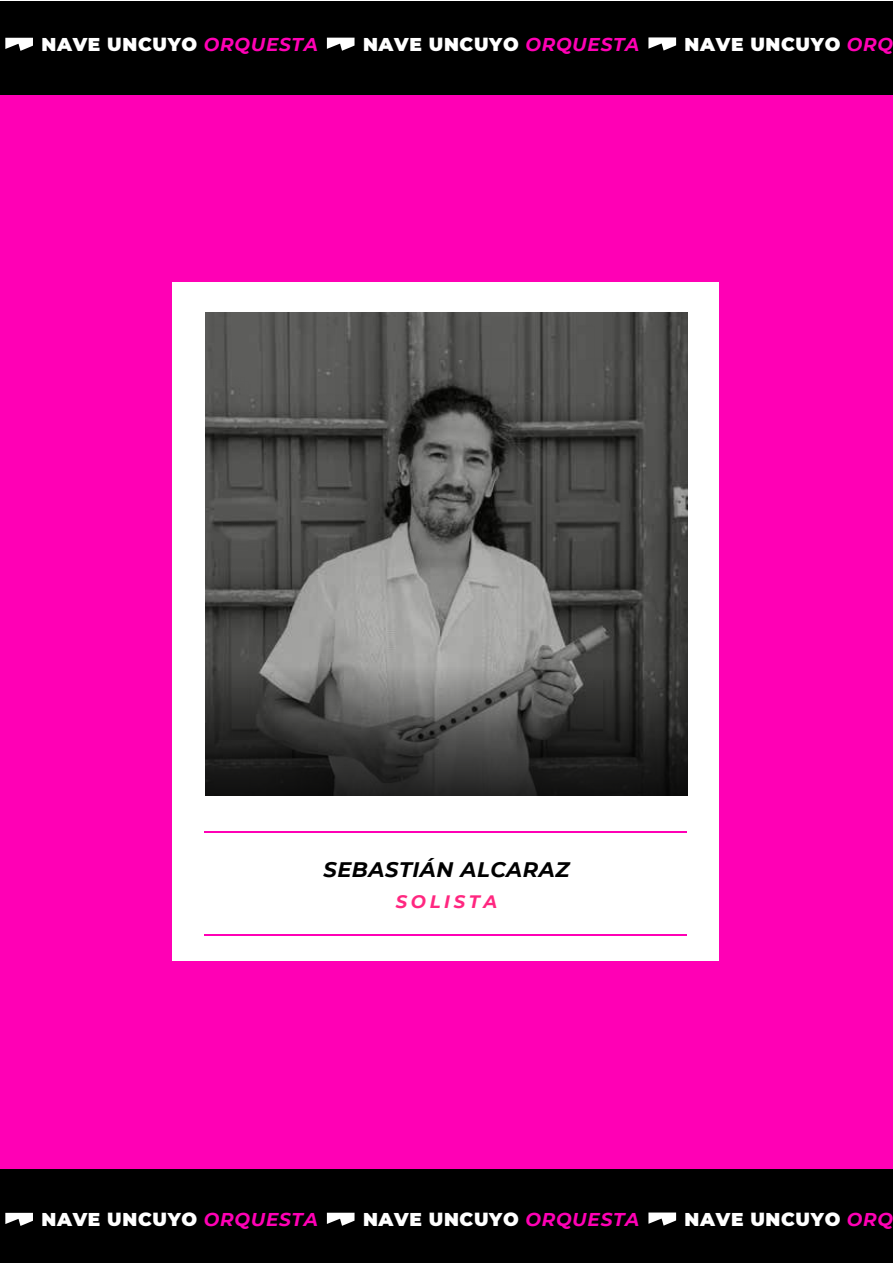
<style>
.page{position:relative;width:893px;height:1263px;background:#fff}
.page>*{position:absolute;margin:0;border:0;box-sizing:border-box;transform-origin:0 0}
.t1{font:italic 700 21px "Montserrat";letter-spacing:.025em;color:#000}
.t2{font:900 18.6px "Montserrat";letter-spacing:.035em;color:#fff}
.t3{font:italic 700 18px "Montserrat";letter-spacing:.2em;color:#ff2780}
.s1{font-weight:700;font-style:italic;color:#ff00b5}
</style>
<div class="page">
<div style="left:0;top:2px;width:893px;height:1261px;background:#ff00b5"></div>
<div style="left:0;top:2px;width:892px;height:93px;background:#000"></div>
<svg style="left:5px;top:38px;width:28px;height:13px"></svg>
<svg style="left:327px;top:38px;width:28px;height:13px"></svg>
<svg style="left:648px;top:37px;width:28px;height:14px"></svg>
<div style="left:0;top:1169px;width:892px;height:94px;background:#000"></div>
<svg style="left:5px;top:1213px;width:28px;height:13px"></svg>
<svg style="left:327px;top:1213px;width:28px;height:13px"></svg>
<svg style="left:648px;top:1212px;width:28px;height:14px"></svg>
<div style="left:172px;top:283px;width:547px;height:678px;background:#fff"></div>
<hr style="left:204px;top:934px;width:483px;height:1px;background:#ff00b5">
<hr style="left:204px;top:831px;width:483px;height:2px;background:#ff00b5">
<svg style="left:205px;top:312px;width:483px;height:353px;background:#595957"></svg>
<svg style="left:205px;top:665px;width:483px;height:130px;background:#3d3d3c"></svg>
<p class="t2" style="left:42px;top:30px;width:278px">NAVE UNCUYO <span class="s1">ORQUESTA</span></p>
<p class="t2" style="left:363px;top:30px;width:278px">NAVE UNCUYO <span class="s1">ORQUESTA</span></p>
<p class="t2" style="left:685px;top:30px;width:210px">NAVE UNCUYO <span class="s1">ORQ</span></p>
<p class="t1" style="left:323px;top:854px;width:248px">SEBASTIÁN ALCARAZ</p>
<p class="t3" style="left:396px;top:888px;width:103px">SOLISTA</p>
<p class="t2" style="left:42px;top:1205px;width:278px">NAVE UNCUYO <span class="s1">ORQUESTA</span></p>
<p class="t2" style="left:363px;top:1205px;width:278px">NAVE UNCUYO <span class="s1">ORQUESTA</span></p>
<p class="t2" style="left:685px;top:1205px;width:210px">NAVE UNCUYO <span class="s1">ORQ</span></p>
</div>
